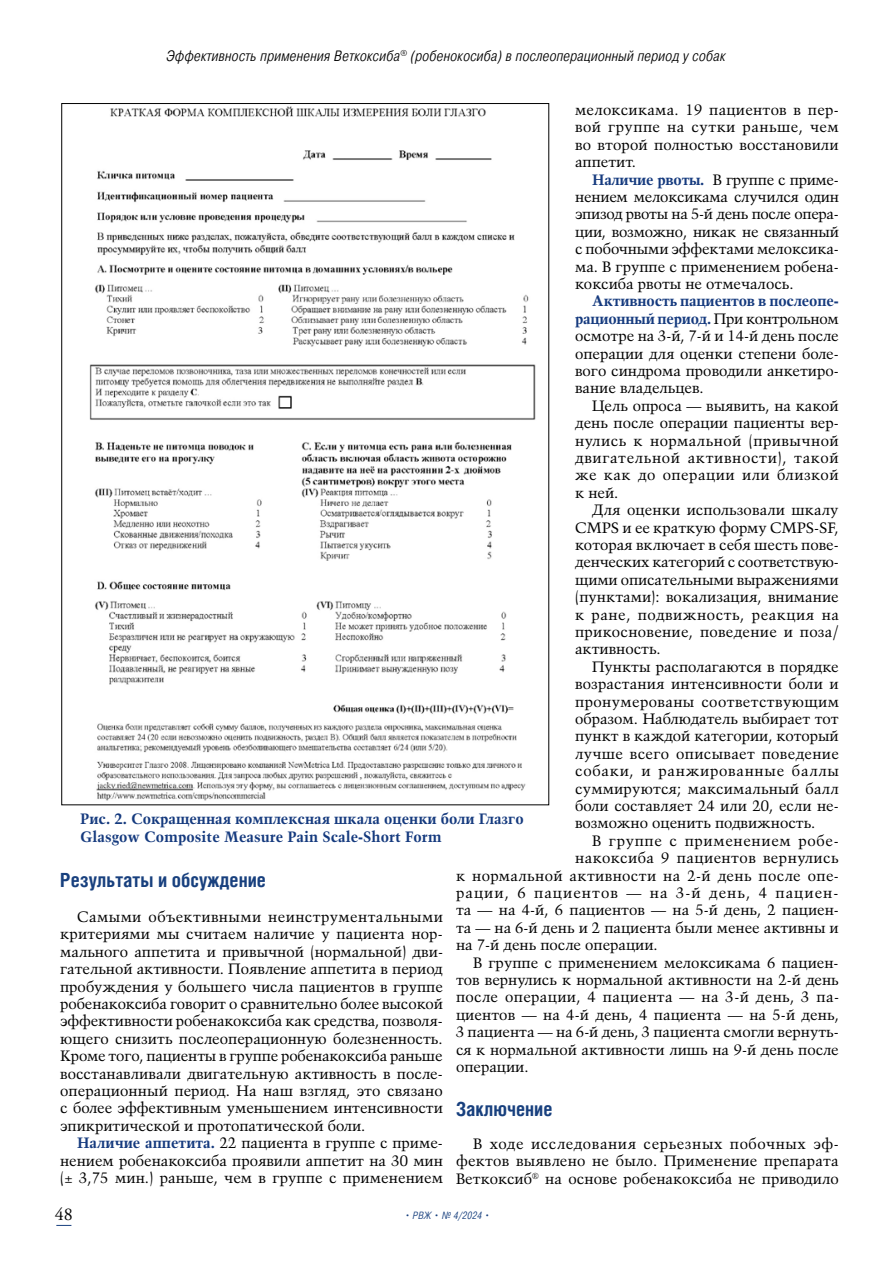
<style>
.page{position:relative;width:893px;height:1263px;background:#fff}
.page>*{position:absolute;margin:0;border:0;box-sizing:border-box;transform-origin:0 0}
.t1{font:700 19.5px "Helios Cond";color:#18407e}
.t2{font:18px "APC Garamond C";color:#000}
.t3{font:15px/17.4px "Talisman";color:#000;text-align:justify}
.t4{font:700 15px/18px "Talisman";color:#153a7e}
.t5{font:italic 300 15px "Pragmatica Cond";letter-spacing:.01em;color:#000}
.t6{font:15px "Talisman";letter-spacing:.025em;color:#000}
.t7{font:15px "Talisman";letter-spacing:.07em;color:#000}
.t8{font:15px "Talisman";letter-spacing:.03em;color:#000}
.t9{font:15px "Talisman";letter-spacing:.045em;color:#000}
.t10{font:italic 300 10.5px "Pragmatica Cond";letter-spacing:.02em;color:#18407e}
.s1{font-weight:700;color:#153a7e}
</style>
<div class="page">
<svg style="left:56px;top:1225px;width:15px;height:1px"></svg>
<svg style="left:56px;top:103px;width:511px;height:701px"></svg>
<img style="left:63px;top:106px;width:484px;height:697px">
<p class="t5" style="left:166px;top:47px;width:560px">Эффективность применения Веткоксиба<sup>®</sup> (робенокосиба) в послеоперационный период у собак</p>
<p class="t3" style="left:575px;top:101px;width:265px">мелоксикама. 19 пациентов в пер&shy;вой группе на сутки раньше, чем во второй полностью восстановили аппетит.</p>
<p class="t3" style="left:575px;top:171px;width:265px;text-indent:17px"><span class="s1">Наличие рвоты.</span> В группе с приме&shy;нением мелоксикама случился один эпизод рвоты на 5-й день после опера&shy;ции, возможно, никак не связанный с побочными эффектами мелоксика&shy;ма. В группе с применением робена&shy;коксиба рвоты не отмечалось.</p>
<p class="t3" style="left:575px;top:292px;width:265px;text-indent:17px"><span class="s1">Активность пациентов в послеопе&shy;рационный период.</span> При контрольном осмотре на 3-й, 7-й и 14-й день после операции для оценки степени боле&shy;вого синдрома проводили анкетиро&shy;вание владельцев.</p>
<p class="t3" style="left:575px;top:397px;width:265px;text-indent:17px">Цель опроса — выявить, на какой день после операции пациенты вер&shy;нулись к нормальной (привычной двигательной активности), такой же как до операции или близкой к ней.</p>
<p class="t3" style="left:575px;top:501px;width:265px;text-indent:17px">Для оценки использовали шкалу CMPS и ее краткую форму CMPS-SF, которая включает в себя шесть пове&shy;денческих категорий с соответствую&shy;щими описательными выражениями (пунктами): вокализация, внимание к ране, подвижность, реакция на прикосновение, поведение и поза/ активность.</p>
<p class="t3" style="left:575px;top:658px;width:265px;text-indent:17px">Пункты располагаются в порядке возрастания интенсивности боли и пронумерованы соответствующим образом. Наблюдатель выбирает тот пункт в каждой категории, который лучше всего описывает поведение собаки, и ранжированные баллы суммируются; максимальный балл боли составляет 24 или 20, если не&shy;возможно оценить подвижность.</p>
<p class="t9" style="left:592px;top:832px;width:248px">В группе с применением робе-</p>
<p class="t8" style="left:575px;top:849px;width:265px">накоксиба 9 пациентов вернулись</p>
<p class="t6" style="left:456px;top:867px;width:384px">к нормальной активности на 2-й день после опе-</p>
<p class="t7" style="left:456px;top:884px;width:384px">рации, 6 пациентов — на 3-й день, 4 пациен-</p>
<p class="t3" style="left:456px;top:901px;width:384px">та — на 4-й, 6 пациентов — на 5-й день, 2 пациен-</p>
<p class="t3" style="left:456px;top:919px;width:384px">та — на 6-й день и 2 пациента были менее активны и</p>
<p class="t3" style="left:456px;top:936px;width:203px">на 7-й день после операции.</p>
<p class="t3" style="left:473px;top:954px;width:367px">В группе с применением мелоксикама 6 пациен-</p>
<p class="t3" style="left:456px;top:971px;width:384px">тов вернулись к нормальной активности на 2-й день</p>
<p class="t6" style="left:456px;top:988px;width:384px">после операции, 4 пациента — на 3-й день, 3 па-</p>
<p class="t3" style="left:456px;top:1006px;width:384px">циентов — на 4-й день, 4 пациента — на 5-й день,</p>
<p class="t3" style="left:456px;top:1023px;width:384px">3 пациента — на 6-й день, 3 пациента смогли вернуть-</p>
<p class="t3" style="left:456px;top:1041px;width:384px">ся к нормальной активности лишь на 9-й день после</p>
<p class="t3" style="left:456px;top:1058px;width:74px">операции.</p>
<h1 class="t1" style="left:456px;top:1098px;width:98px">Заключение</h1>
<p class="t3" style="left:456px;top:1135px;width:384px;text-indent:17px">В ходе исследования серьезных побочных эф&shy;фектов выявлено не было. Применение препарата Веткоксиб<sup>®</sup> на основе робенакоксиба не приводило</p>
<p class="t4" style="left:80px;top:809px;width:445px">Рис. 2. Сокращенная комплексная шкала оценки боли Глазго<br>Glasgow Composite Measure Pain Scale-Short Form</p>
<h1 class="t1" style="left:60px;top:868px;width:207px">Результаты и обсуждение</h1>
<p class="t3" style="left:60px;top:908px;width:384px;text-indent:17px">Самыми объективными неинструментальными критериями мы считаем наличие у пациента нор&shy;мального аппетита и привычной (нормальной) дви&shy;гательной активности. Появление аппетита в период пробуждения у большего числа пациентов в группе робенакоксиба говорит о сравнительно более высокой эффективности робенакоксиба как средства, позволя&shy;ющего снизить послеоперационную болезненность.<br>Кроме того, пациенты в группе робенакоксиба раньше восстанавливали двигательную активность в после&shy;операционный период. На наш взгляд, это связано с более эффективным уменьшением интенсивности эпикритической и протопатической боли.</p>
<p class="t3" style="left:60px;top:1134px;width:384px;text-indent:17px"><span class="s1">Наличие аппетита.</span> 22 пациента в группе с приме&shy;нением робенакоксиба проявили аппетит на 30 мин (± 3,75 мин.) раньше, чем в группе с применением</p>
<p class="t2" style="left:55px;top:1204px;width:19px">48</p>
<p class="t10" style="left:405px;top:1209px;width:86px">• РВЖ • № 4/2024 •</p>
</div>
